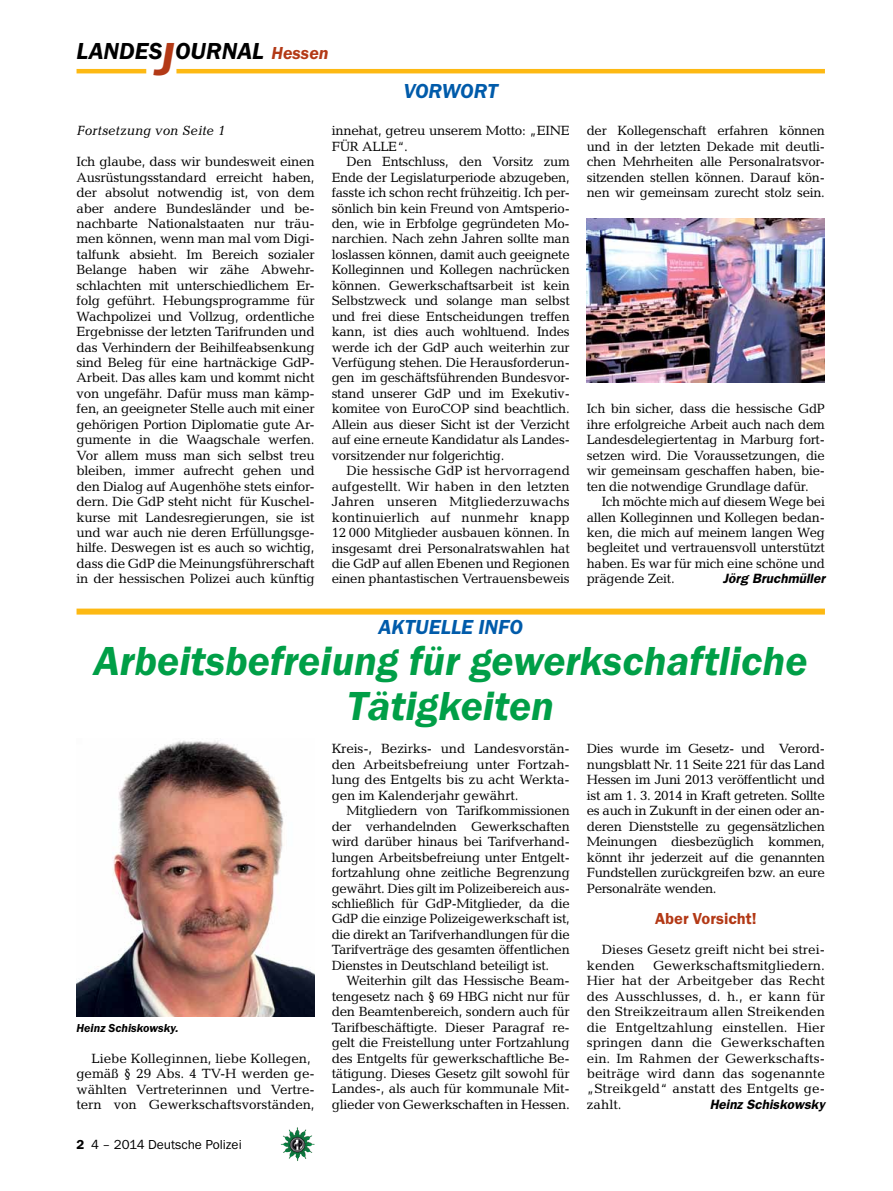
<style>
.page{position:relative;width:893px;height:1191px;background:#fff}
.page>*{position:absolute;margin:0;border:0;box-sizing:border-box;transform-origin:0 0}
.t1{font:italic 600 42px/45px "Franklin Gothic Itc T";color:#009f47;text-align:center}
.t2{font:italic 600 24px "Franklin Gothic Itc T";color:#000}
.t3{font:italic 600 21px "Franklin Gothic Itc T";color:#005baa}
.t4{font:600 16.5px "Franklin Gothic Itc T";color:#b33916}
.t5{font:13.5px/15.5px "Candida";letter-spacing:-.02em;color:#000;text-align:justify}
.t6{font:13.5px/15.5px "Candida";color:#000}
.t7{font:italic 600 13.5px "Franklin Gothic";color:#000}
.t8{font:13.5px "Franklin Gothic Itc T";color:#000}
.t9{font:italic 13.5px "Candida";color:#000}
.t10{font:italic 600 12px "Franklin Gothic Itc T";color:#000}
.s1{font-size:48px;color:#b33916}
.s2{font-size:18px;color:#b33916}
.s3{font-weight:600}
</style>
<div class="page">
<hr style="left:77px;top:69px;width:69px;height:4px;background:#fdb913">
<hr style="left:176px;top:69px;width:649px;height:4px;background:#fdb913">
<img style="left:281px;top:1128px;width:16px;height:24px">
<img style="left:587px;top:219px;width:238px;height:163px">
<div style="left:77px;top:608px;width:748px;height:6px;background:#fdb913"></div>
<img style="left:77px;top:740px;width:238px;height:276px">
<h2 class="t2" style="left:77px;top:37px;width:254px">LANDES<span class="s1">J</span>OURNAL <span class="s2">Hessen</span></h2>
<h3 class="t3" style="left:404px;top:79px;width:95px">VORWORT</h3>
<p class="t9" style="left:77px;top:123px;width:150px">Fortsetzung von Seite 1</p>
<p class="t5" style="left:77px;top:154px;width:240px">Ich glaube, dass wir bundesweit einen Ausrüstungsstandard erreicht haben, der absolut notwendig ist, von dem aber andere Bundesländer und be&shy;nachbarte Nationalstaaten nur träu&shy;men können, wenn man mal vom Digi&shy;talfunk absieht. Im Bereich sozialer Belange haben wir zähe Abwehr&shy;schlachten mit unterschiedlichem Er&shy;folg geführt. Hebungsprogramme für Wachpolizei und Vollzug, ordentliche Ergebnisse der letzten Tarifrunden und das Verhindern der Beihilfeabsenkung sind Beleg für eine hartnäckige GdP-Arbeit. Das alles kam und kommt nicht von ungefähr. Dafür muss man kämp&shy;fen, an geeigneter Stelle auch mit einer gehörigen Portion Diplomatie gute Ar&shy;gumente in die Waagschale werfen.<br>Vor allem muss man sich selbst treu bleiben, immer aufrecht gehen und den Dialog auf Augenhöhe stets einfor&shy;dern. Die GdP steht nicht für Kuschel&shy;kurse mit Landesregierungen, sie ist und war auch nie deren Erfüllungsge&shy;hilfe. Deswegen ist es auch so wichtig, dass die GdP die Meinungsführerschaft in der hessischen Polizei auch künftig</p>
<p class="t5" style="left:332px;top:123px;width:240px">innehat, getreu unserem Motto: „EINE<br>FÜR ALLE“.</p>
<p class="t5" style="left:332px;top:154px;width:240px;text-indent:15px">Den Entschluss, den Vorsitz zum Ende der Legislaturperiode abzugeben, fasste ich schon recht frühzeitig. Ich per&shy;sönlich bin kein Freund von Amtsperio&shy;den, wie in Erbfolge gegründeten Mo&shy;narchien. Nach zehn Jahren sollte man loslassen können, damit auch geeignete Kolleginnen und Kollegen nachrücken können. Gewerkschaftsarbeit ist kein Selbstzweck und solange man selbst und frei diese Entscheidungen treffen kann, ist dies auch wohltuend. Indes werde ich der GdP auch weiterhin zur Verfügung stehen. Die Herausforderun&shy;gen im geschäftsführenden Bundesvor&shy;stand unserer GdP und im Exekutiv&shy;komitee von EuroCOP sind beachtlich.<br>Allein aus dieser Sicht ist der Verzicht auf eine erneute Kandidatur als Landes&shy;vorsitzender nur folgerichtig.</p>
<p class="t5" style="left:332px;top:463px;width:240px;text-indent:15px">Die hessische GdP ist hervorragend aufgestellt. Wir haben in den letzten Jahren unseren Mitgliederzuwachs kontinuierlich auf nunmehr knapp 12 000 Mitglieder ausbauen können. In insgesamt drei Personalratswahlen hat die GdP auf allen Ebenen und Regionen einen phantastischen Vertrauensbeweis</p>
<p class="t5" style="left:587px;top:123px;width:240px">der Kollegenschaft erfahren können und in der letzten Dekade mit deutli&shy;chen Mehrheiten alle Personalratsvor&shy;sitzenden stellen können. Darauf kön&shy;nen wir gemeinsam zurecht stolz sein.</p>
<p class="t5" style="left:587px;top:401px;width:240px">Ich bin sicher, dass die hessische GdP ihre erfolgreiche Arbeit auch nach dem Landesdelegiertentag in Marburg fort&shy;setzen wird. Die Voraussetzungen, die wir gemeinsam geschaffen haben, bie&shy;ten die notwendige Grundlage dafür.</p>
<p class="t5" style="left:587px;top:494px;width:240px;text-indent:15px">Ich möchte mich auf diesem Wege bei allen Kolleginnen und Kollegen bedan&shy;ken, die mich auf meinem langen Weg begleitet und vertrauensvoll unterstützt haben. Es war für mich eine schöne und prägende Zeit.</p>
<p class="t7" style="left:723px;top:571px;width:104px">Jörg Bruchmüller</p>
<h3 class="t3" style="left:379px;top:615px;width:146px">AKTUELLE INFO</h3>
<h1 class="t1" style="left:94px;top:638px;width:715px">Arbeitsbefreiung für gewerkschaftliche<br>Tätigkeiten</h1>
<p class="t10" style="left:77px;top:1020px;width:104px">Heinz Schiskowsky.</p>
<p class="t5" style="left:77px;top:1050px;width:240px;text-align:left;text-indent:15px">Liebe Kolleginnen, liebe Kollegen, gemäß § 29 Abs. 4 TV-H werden ge&shy;wählten Vertreterinnen und Vertre&shy;tern von Gewerkschaftsvorständen,</p>
<p class="t8" style="left:77px;top:1136px;width:167px"><span class="s3">2</span> 4 – 2014 Deutsche Polizei</p>
<p class="t5" style="left:332px;top:741px;width:240px">Kreis-, Bezirks- und Landesvorstän&shy;den Arbeitsbefreiung unter Fortzah&shy;lung des Entgelts bis zu acht Werkta&shy;gen im Kalenderjahr gewährt.</p>
<p class="t5" style="left:332px;top:803px;width:240px;text-indent:15px">Mitgliedern von Tarifkommissionen der verhandelnden Gewerkschaften wird darüber hinaus bei Tarifverhand&shy;lungen Arbeitsbefreiung unter Entgelt&shy;fortzahlung ohne zeitliche Begrenzung gewährt. Dies gilt im Polizeibereich aus&shy;schließlich für GdP-Mitglieder, da die GdP die einzige Polizeigewerkschaft ist, die direkt an Tarifverhandlungen für die Tarifverträge des gesamten öffentlichen Dienstes in Deutschland beteiligt ist.</p>
<p class="t5" style="left:332px;top:973px;width:240px;text-indent:15px">Weiterhin gilt das Hessische Beam&shy;tengesetz nach § 69 HBG nicht nur für den Beamtenbereich, sondern auch für Tarifbeschäftigte. Dieser Paragraf re&shy;gelt die Freistellung unter Fortzahlung des Entgelts für gewerkschaftliche Be&shy;tätigung. Dieses Gesetz gilt sowohl für Landes-, als auch für kommunale Mit&shy;glieder von Gewerkschaften in Hessen.</p>
<p class="t5" style="left:587px;top:741px;width:240px">Dies wurde im Gesetz- und Verord&shy;nungsblatt Nr. 11 Seite 221 für das Land Hessen im Juni 2013 veröffentlicht und ist am 1. 3. 2014 in Kraft getreten. Sollte es auch in Zukunft in der einen oder an&shy;deren Dienststelle zu gegensätzlichen Meinungen diesbezüglich kommen, könnt ihr jederzeit auf die genannten Fundstellen zurückgreifen bzw. an eure Personalräte wenden.</p>
<p class="t4" style="left:655px;top:909px;width:103px">Aber Vorsicht!</p>
<p class="t6" style="left:587px;top:942px;width:240px;text-indent:15px">Dieses Gesetz greift nicht bei strei&shy;kenden</p>
<p class="t5" style="left:587px;top:957px;width:240px;text-indent:66px">Gewerkschaftsmitgliedern.<br>Hier hat der Arbeitgeber das Recht des Ausschlusses, d. h., er kann für den Streikzeitraum allen Streikenden die Entgeltzahlung einstellen. Hier springen dann die Gewerkschaften ein. Im Rahmen der Gewerkschafts&shy;beiträge wird dann das sogenannte „Streikgeld“ anstatt des Entgelts ge&shy;zahlt.</p>
<p class="t7" style="left:710px;top:1096px;width:117px">Heinz Schiskowsky</p>
</div>
